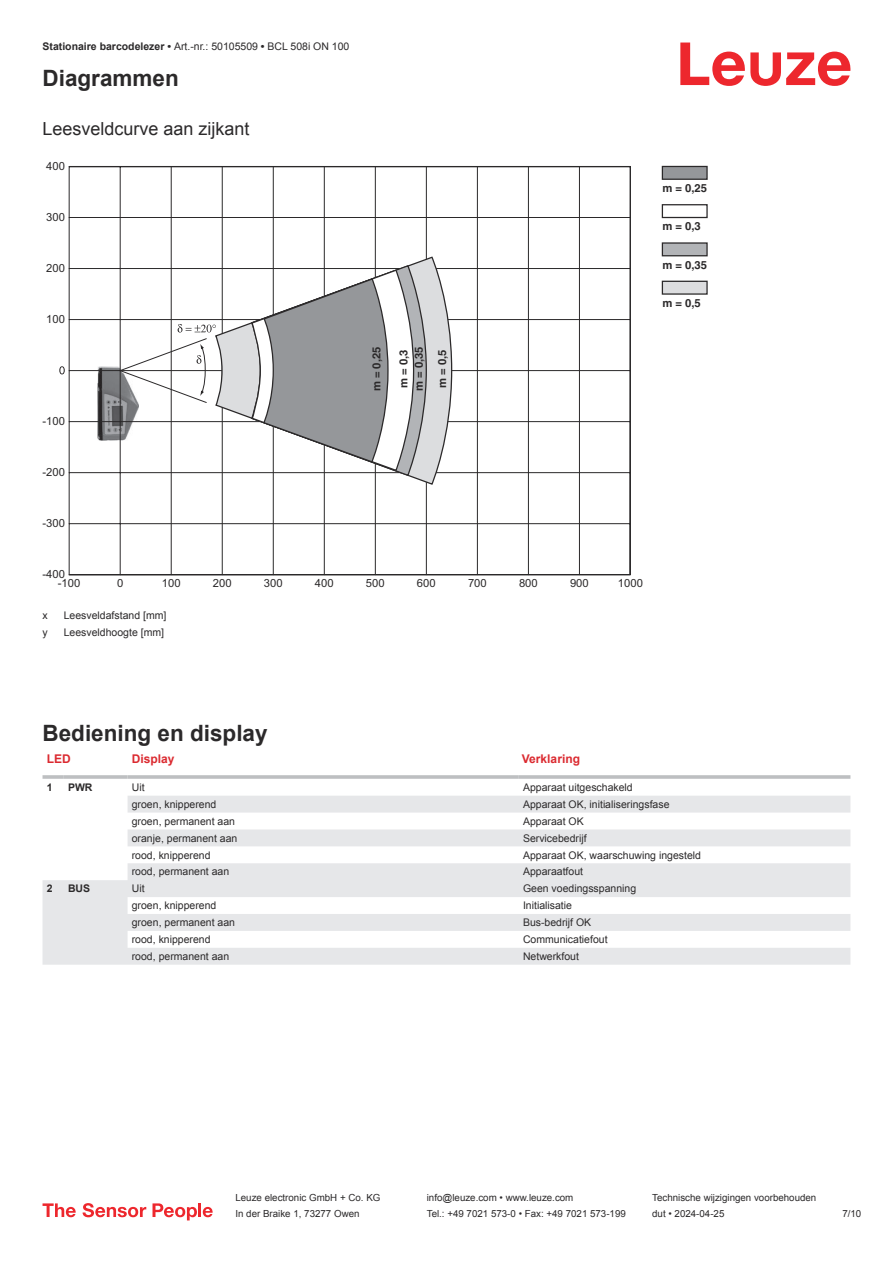
<style>
.page{position:relative;width:893px;height:1263px;background:#fff}
.page>*{position:absolute;margin:0;border:0;box-sizing:border-box;transform-origin:0 0}
.t1{font:700 22.5px "Arial";color:#2b292a}
.t2{font:18px "Arial";color:#2b292a}
.t3{font:700 12px "Arial";color:#db2a30}
.t4{font:11.25px "Arial";color:#2b292a}
.t5{font:700 11.25px/15.5px "Helvetica";color:#2b292a}
.t6{font:10.5px "Arial";color:#2b292a}
.t7{font:700 10.5px "Arial";color:#2b292a}
.t8{font:9.75px "Arial";color:#2b292a}
.s1{font-weight:700}
</style>
<div class="page">
<svg style="left:680px;top:43px;width:170px;height:43px"></svg>
<svg style="left:43px;top:796px;width:807px;height:169px;fill:#e6e7e9"></svg>
<hr style="left:43px;top:775px;width:21px;height:4px;background:#c8cacc">
<svg style="left:64px;top:775px;width:64px;height:4px"></svg>
<hr style="left:128px;top:775px;width:391px;height:4px;background:#c8cacc">
<hr style="left:519px;top:775px;width:331px;height:4px;background:#c3c5c7">
<svg style="left:43px;top:1203px;width:33px;height:14px"></svg>
<svg style="left:83px;top:1203px;width:63px;height:14px"></svg>
<svg style="left:153px;top:1203px;width:44px;height:17px"></svg>
<hr style="left:198px;top:1203px;width:3px;height:14px;background:#ed272d">
<svg style="left:203px;top:1207px;width:10px;height:10px"></svg>
<svg style="left:69px;top:166px;width:561px;height:409px"></svg>
<hr style="left:171px;top:166px;width:1px;height:409px;background:#2b292a">
<hr style="left:222px;top:166px;width:1px;height:409px;background:#2b292a">
<hr style="left:273px;top:166px;width:1px;height:409px;background:#2b292a">
<hr style="left:324px;top:166px;width:1px;height:409px;background:#2b292a">
<hr style="left:375px;top:166px;width:1px;height:409px;background:#2b292a">
<hr style="left:426px;top:166px;width:1px;height:409px;background:#2b292a">
<hr style="left:477px;top:166px;width:1px;height:409px;background:#2b292a">
<hr style="left:528px;top:166px;width:1px;height:409px;background:#2b292a">
<hr style="left:579px;top:166px;width:1px;height:409px;background:#2b292a">
<hr style="left:630px;top:166px;width:1px;height:409px;background:#2b292a">
<svg style="left:59px;top:366px;width:6px;height:8px"></svg>
<div style="left:662px;top:166px;width:45px;height:13px;background:#95979a"></div>
<div style="left:662px;top:166px;width:46px;height:14px;border:1px solid #2b292a"></div>
<div style="left:662px;top:204px;width:46px;height:14px;border:1px solid #2b292a"></div>
<div style="left:662px;top:243px;width:45px;height:13px;background:#b2b4b7"></div>
<div style="left:662px;top:242px;width:46px;height:14px;border:1px solid #2b292a"></div>
<div style="left:662px;top:281px;width:45px;height:13px;background:#dcdddf"></div>
<div style="left:662px;top:281px;width:46px;height:14px;border:1px solid #2b292a"></div>
<svg style="left:118px;top:324px;width:96px;height:79px"></svg>
<svg style="left:214px;top:257px;width:239px;height:229px"></svg>
<svg style="left:250px;top:266px;width:178px;height:211px"></svg>
<p class="t6" style="left:43px;top:43px;width:308px"><span class="s1">Stationaire barcodelezer •</span> Art.-nr.: 50105509 <span class="s1">•</span> BCL 508i ON 100</p>
<h1 class="t1" style="left:43px;top:70px;width:138px">Diagrammen</h1>
<h2 class="t2" style="left:43px;top:122px;width:209px">Leesveldcurve aan zijkant</h2>
<p class="t4" style="left:46px;top:162px;width:20px">400</p>
<p class="t4" style="left:46px;top:213px;width:20px">300</p>
<p class="t4" style="left:46px;top:264px;width:20px">200</p>
<p class="t4" style="left:46px;top:315px;width:20px">100</p>
<p class="t4" style="left:43px;top:417px;width:24px">-100</p>
<p class="t4" style="left:43px;top:468px;width:24px">-200</p>
<p class="t4" style="left:43px;top:519px;width:24px">-300</p>
<p class="t5" style="left:370px;top:391px;width:46px;rotate:-90deg">m = 0,25</p>
<p class="t5" style="left:397px;top:391px;width:46px;rotate:-90deg">m = 0,3 m = 0,35</p>
<p class="t5" style="left:435px;top:388px;width:40px;rotate:-90deg">m = 0,5</p>
<p class="t4" style="left:43px;top:570px;width:24px">-400</p>
<p class="t4" style="left:58px;top:579px;width:24px">-100</p>
<p class="t4" style="left:117px;top:579px;width:8px">0</p>
<p class="t4" style="left:162px;top:579px;width:20px">100</p>
<p class="t4" style="left:213px;top:579px;width:20px">200</p>
<p class="t4" style="left:264px;top:579px;width:20px">300</p>
<p class="t4" style="left:315px;top:579px;width:20px">400</p>
<p class="t4" style="left:366px;top:579px;width:20px">500</p>
<p class="t4" style="left:417px;top:579px;width:20px">600</p>
<p class="t4" style="left:468px;top:579px;width:20px">700</p>
<p class="t4" style="left:519px;top:579px;width:20px">800</p>
<p class="t4" style="left:570px;top:579px;width:20px">900</p>
<p class="t4" style="left:618px;top:579px;width:27px">1000</p>
<p class="t6" style="left:43px;top:611px;width:7px">x</p>
<p class="t6" style="left:64px;top:611px;width:104px">Leesveldafstand [mm]</p>
<p class="t6" style="left:43px;top:628px;width:7px">y</p>
<p class="t6" style="left:64px;top:628px;width:102px">Leesveldhoogte [mm]</p>
<p class="t5" style="left:662px;top:181px;width:46px">m = 0,25</p>
<p class="t5" style="left:662px;top:219px;width:40px">m = 0,3</p>
<p class="t5" style="left:662px;top:258px;width:46px">m = 0,35</p>
<p class="t5" style="left:662px;top:296px;width:40px">m = 0,5</p>
<h1 class="t1" style="left:43px;top:725px;width:227px">Bediening en display</h1>
<p class="t3" style="left:47px;top:754px;width:25px">LED</p>
<p class="t3" style="left:132px;top:754px;width:44px">Display</p>
<p class="t3" style="left:522px;top:754px;width:60px">Verklaring</p>
<p class="t7" style="left:47px;top:783px;width:7px">1</p>
<p class="t7" style="left:68px;top:783px;width:26px">PWR</p>
<p class="t6" style="left:132px;top:783px;width:14px">Uit</p>
<p class="t6" style="left:523px;top:783px;width:111px">Apparaat uitgeschakeld</p>
<p class="t6" style="left:132px;top:800px;width:86px">groen, knipperend</p>
<p class="t6" style="left:523px;top:800px;width:148px">Apparaat OK, initialiseringsfase</p>
<p class="t6" style="left:132px;top:817px;width:105px">groen, permanent aan</p>
<p class="t6" style="left:523px;top:817px;width:62px">Apparaat OK</p>
<p class="t6" style="left:132px;top:834px;width:107px">oranje, permanent aan</p>
<p class="t6" style="left:523px;top:834px;width:65px">Servicebedrijf</p>
<p class="t6" style="left:132px;top:851px;width:80px">rood, knipperend</p>
<p class="t6" style="left:523px;top:851px;width:179px">Apparaat OK, waarschuwing ingesteld</p>
<p class="t6" style="left:132px;top:868px;width:99px">rood, permanent aan</p>
<p class="t6" style="left:523px;top:868px;width:62px">Apparaatfout</p>
<p class="t7" style="left:47px;top:885px;width:7px">2</p>
<p class="t7" style="left:68px;top:885px;width:24px">BUS</p>
<p class="t6" style="left:132px;top:885px;width:14px">Uit</p>
<p class="t6" style="left:523px;top:885px;width:115px">Geen voedingsspanning</p>
<p class="t6" style="left:132px;top:902px;width:86px">groen, knipperend</p>
<p class="t6" style="left:523px;top:902px;width:51px">Initialisatie</p>
<p class="t6" style="left:132px;top:918px;width:105px">groen, permanent aan</p>
<p class="t6" style="left:523px;top:918px;width:70px">Bus-bedrijf OK</p>
<p class="t6" style="left:132px;top:935px;width:80px">rood, knipperend</p>
<p class="t6" style="left:523px;top:935px;width:86px">Communicatiefout</p>
<p class="t6" style="left:132px;top:952px;width:99px">rood, permanent aan</p>
<p class="t6" style="left:523px;top:952px;width:58px">Netwerkfout</p>
<p class="t8" style="left:235px;top:1194px;width:146px">Leuze electronic GmbH + Co. KG</p>
<p class="t8" style="left:427px;top:1194px;width:148px">info@leuze.com • www.leuze.com</p>
<p class="t8" style="left:652px;top:1194px;width:166px">Technische wijzigingen voorbehouden</p>
<p class="t8" style="left:235px;top:1210px;width:126px">In der Braike 1, 73277 Owen</p>
<p class="t8" style="left:427px;top:1210px;width:201px">Tel.: +49 7021 573-0 • Fax: +49 7021 573-199</p>
<p class="t8" style="left:652px;top:1210px;width:74px">dut • 2024-04-25</p>
<p class="t8" style="left:842px;top:1210px;width:20px">7 /10</p>
</div>
